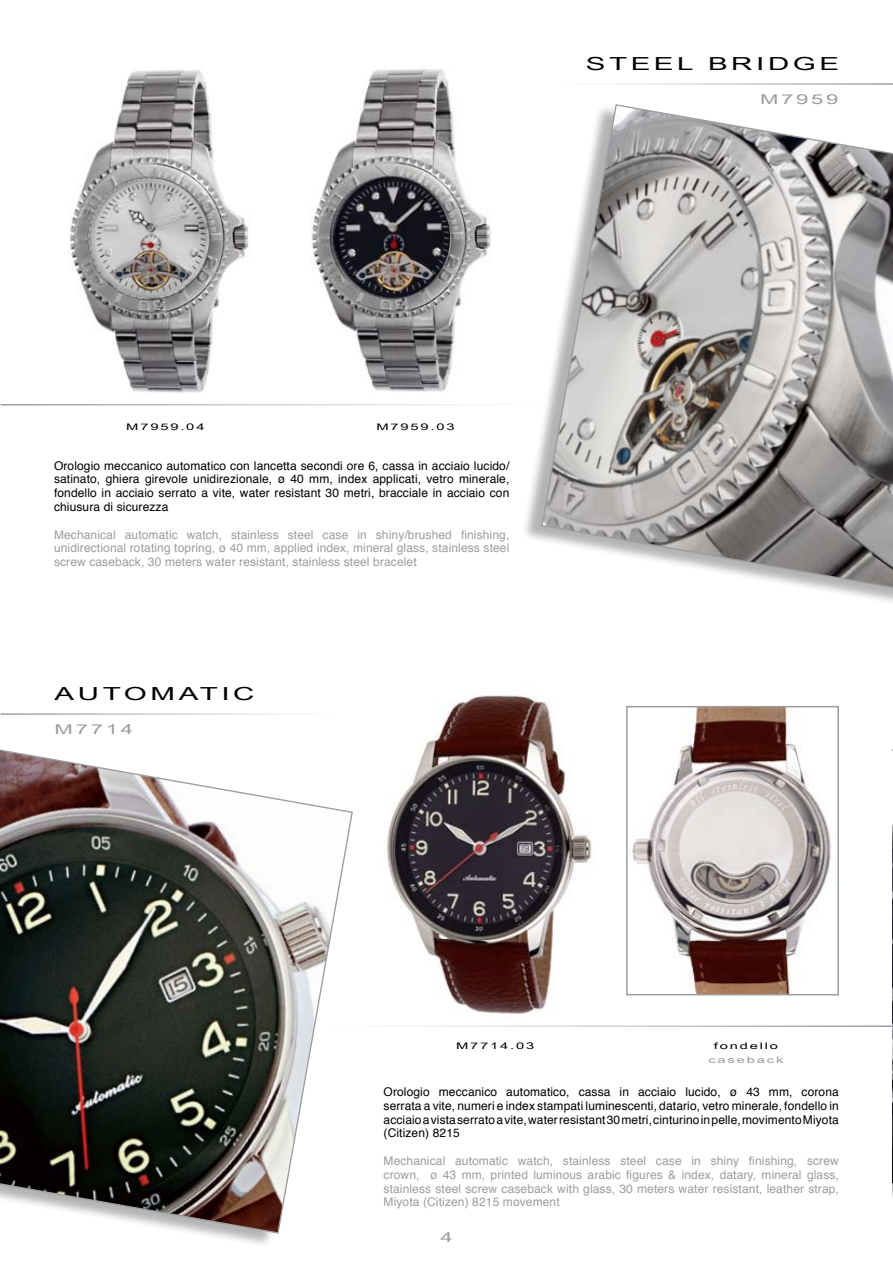
<style>
.page{position:relative;width:893px;height:1263px;background:#fff}
.page>*{position:absolute;margin:0;border:0;box-sizing:border-box;transform-origin:0 0}
.t1{font:18px "Arial Narrow";letter-spacing:.1em;color:#000;scale:2 1}
.t2{font:13.5px "Arial Narrow";letter-spacing:.1em;color:#9c9d9f;scale:2 1}
.t3{font:12px/13.8px "Helvetica";letter-spacing:.01em;color:#000;text-align:justify}
.t4{font:12px/13.8px "Helvetica";letter-spacing:.01em;color:#9c9d9f;text-align:justify}
.t5{font:9px "Arial Narrow";letter-spacing:.1em;color:#000;scale:2 1}
.t6{font:9px "Arial Narrow";letter-spacing:.1em;color:#9c9d9f;scale:2 1}
</style>
<div class="page">
<svg style="left:540px;top:104px;width:353px;height:497px"></svg>
<img style="left:311px;top:69px;width:181px;height:323px">
<img style="left:69px;top:70px;width:181px;height:323px">
<hr style="left:1px;top:404px;width:547px;height:1px;background:#fff">
<div style="left:0;top:736px;width:347px;height:512px;background:#000;opacity:.3"></div>
<img style="left:0;top:736px;width:353px;height:498px">
<img style="left:632px;top:709px;width:199px;height:283px">
<img style="left:386px;top:695px;width:206px;height:319px">
<div style="left:626px;top:706px;width:213px;height:289px;border:2px solid #9c9d9f"></div>
<h1 class="t1" style="left:586px;top:53px;width:128px">STEEL BRIDGE</h1>
<p class="t5" style="left:126px;top:421px;width:41px">M7959.04</p>
<p class="t5" style="left:376px;top:421px;width:41px">M7959.03</p>
<p class="t3" style="left:54px;top:458px;width:457px">Orologio meccanico automatico con lancetta secondi ore 6, cassa in acciaio lucido/ satinato, ghiera girevole unidirezionale, ø 40 mm, index applicati, vetro minerale, fondello in acciaio serrato a vite, water resistant 30 metri, bracciale in acciaio con chiusura di sicurezza</p>
<p class="t4" style="left:54px;top:527px;width:457px">Mechanical automatic watch, stainless steel case in shiny/brushed finishing, unidirectional rotating topring, ø 40 mm, applied index, mineral glass, stainless steel screw caseback, 30 meters water resistant, stainless steel bracelet</p>
<h1 class="t1" style="left:55px;top:683px;width:101px">AUTOMATIC</h1>
<p class="t2" style="left:55px;top:722px;width:41px">M7714</p>
<p class="t2" style="left:760px;top:91px;width:41px">M7959</p>
<p class="t5" style="left:714px;top:1041px;width:34px">fondello</p>
<p class="t6" style="left:708px;top:1054px;width:39px">caseback</p>
<p class="t5" style="left:456px;top:1041px;width:41px">M7714.03</p>
<p class="t3" style="left:384px;top:1084px;width:457px">Orologio meccanico automatico, cassa in acciaio lucido, ø 43 mm, corona serrata a vite, numeri e index stampati luminescenti, datario, vetro minerale, fondello in acciaio a vista serrato a vite, water resistant 30 metri, cinturino in pelle, movimento Miyota (Citizen) 8215</p>
<p class="t4" style="left:384px;top:1153px;width:457px">Mechanical automatic watch, stainless steel case in shiny finishing, screw crown, ø 43 mm, printed luminous arabic figures &amp; index, datary, mineral glass, stainless steel screw caseback with glass, 30 meters water resistant, leather strap, Miyota (Citizen) 8215 movement</p>
<p class="t2" style="left:440px;top:1230px;width:8px">4</p>
</div>
